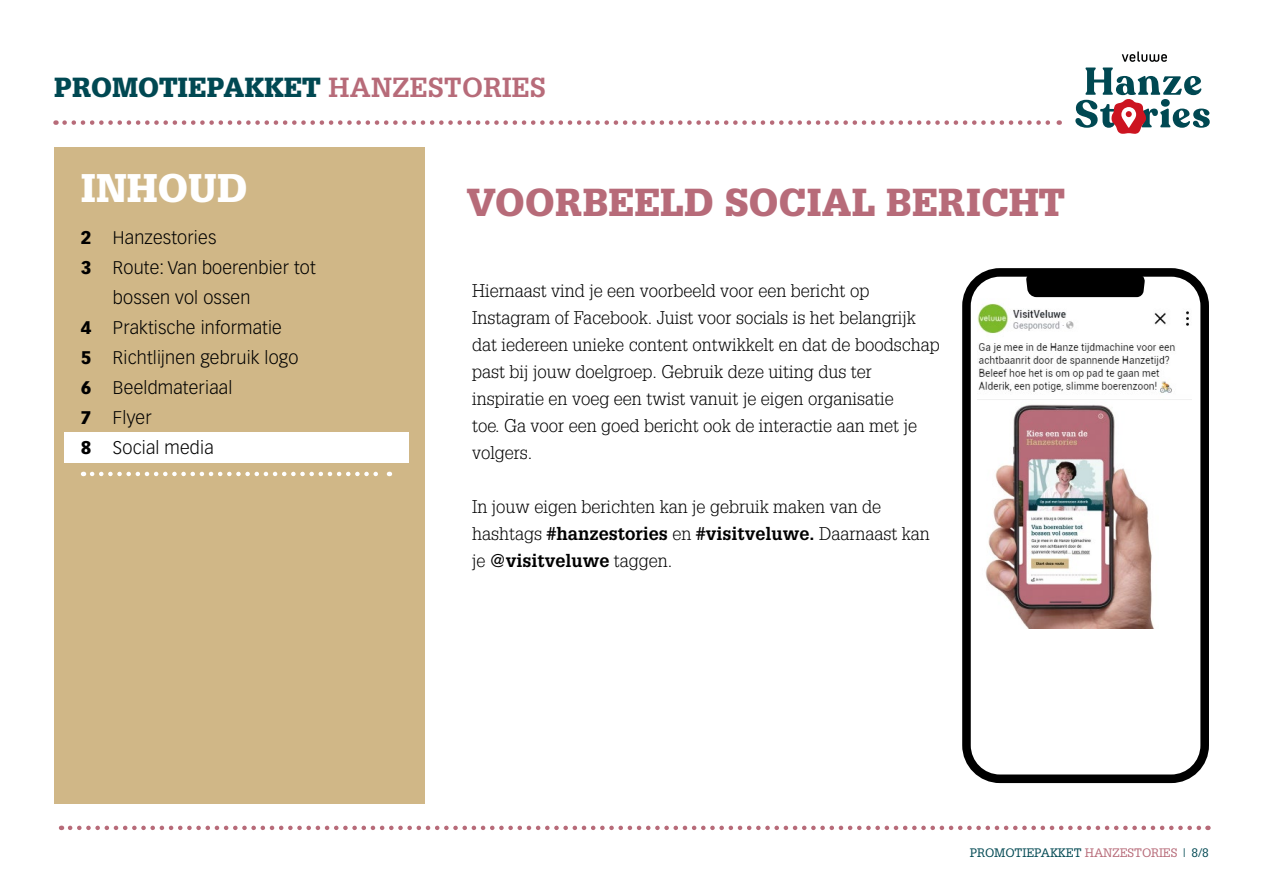
<style>
.page{position:relative;width:1263px;height:893px;background:#fff}
.page>*{position:absolute;margin:0;border:0;box-sizing:border-box;transform-origin:0 0}
.t1{font:900 39px "Glypha LT Std";letter-spacing:.01em;color:#fff}
.kop{font:900 38.1px "Glypha LT Std";letter-spacing:.01em;color:#b76b79}
.t2{font:900 27px "Glypha LT Std";letter-spacing:.01em;color:#004852}
.body{font:300 18px/27px "Glypha LT Std";color:#000}
.t3{font:300 18px "Vectora LT Pro";letter-spacing:.01em;color:#000}
.t4{font:12px "Glypha LT Std";letter-spacing:-.01em;color:#004852}
.s1{font-weight:700;color:#b76b79}
.s2{font-weight:900}
.s3{font-weight:700}
.s4{color:#b76b79}
</style>
<div class="page">
<div style="left:54px;top:147px;width:371px;height:657px;background:#d0b787"></div>
<div style="left:64px;top:432px;width:344px;height:31px;background:#fff"></div>
<svg style="left:65px;top:120px;width:995px;height:5px"></svg>
<svg style="left:70px;top:826px;width:1138px;height:4px"></svg>
<svg style="left:1122px;top:51px;width:45px;height:11px"></svg>
<svg style="left:1075px;top:68px;width:135px;height:66px"></svg>
<svg style="left:92px;top:472px;width:298px;height:4px"></svg>
<img style="left:977px;top:303px;width:214px;height:326px">
<div style="left:962px;top:268px;width:247px;height:515px;border:9px solid #000;border-radius:33px"></div>
<div style="left:1026px;top:274px;width:119px;height:23px;background:#000"></div>
<h3 class="t2" style="left:54px;top:71px;width:493px">PROMOTIEPAKKET <span class="s1">HANZESTORIES</span></h3>
<h1 class="t1" style="left:81px;top:165px;width:168px">INHOUD</h1>
<p class="t3" style="left:81px;top:226px;width:137px"><span class="s2">2</span> Hanzestories</p>
<p class="t3" style="left:81px;top:256px;width:236px"><span class="s2">3</span> Route: Van boerenbier tot</p>
<p class="t3" style="left:113px;top:286px;width:139px">bossen vol ossen</p>
<p class="t3" style="left:81px;top:316px;width:203px"><span class="s2">4</span> Praktische informatie</p>
<p class="t3" style="left:81px;top:346px;width:219px"><span class="s2">5</span> Richtlijnen gebruik logo</p>
<p class="t3" style="left:81px;top:376px;width:153px"><span class="s2">6</span> Beeldmateriaal</p>
<p class="t3" style="left:81px;top:406px;width:72px"><span class="s2">7</span> Flyer</p>
<p class="t3" style="left:81px;top:436px;width:134px"><span class="s2">8</span> Social media</p>
<p class="kop" style="left:467px;top:180px;width:599px">VOORBEELD SOCIAL BERICHT</p>
<p class="body" style="left:472px;top:277px;width:469px">Hiernaast vind je een voorbeeld voor een bericht op Instagram of Facebook. Juist voor socials is het belangrijk dat iedereen unieke content ontwikkelt en dat de boodschap past bij jouw doelgroep. Gebruik deze uiting dus ter inspiratie en voeg een twist vanuit je eigen organisatie<br>toe. Ga voor een goed bericht ook de interactie aan met je volgers.</p>
<p class="body" style="left:472px;top:493px;width:459px">In jouw eigen berichten kan je gebruik maken van de hashtags <span class="s3">#hanzestories</span> en <span class="s3">#visitveluwe.</span> Daarnaast kan je <span class="s3">@visitveluwe</span> taggen.</p>
<p class="t4" style="left:970px;top:845px;width:241px">PROMOTIEPAKKET <span class="s4">HANZESTORIES</span> | 8/8</p>
</div>
